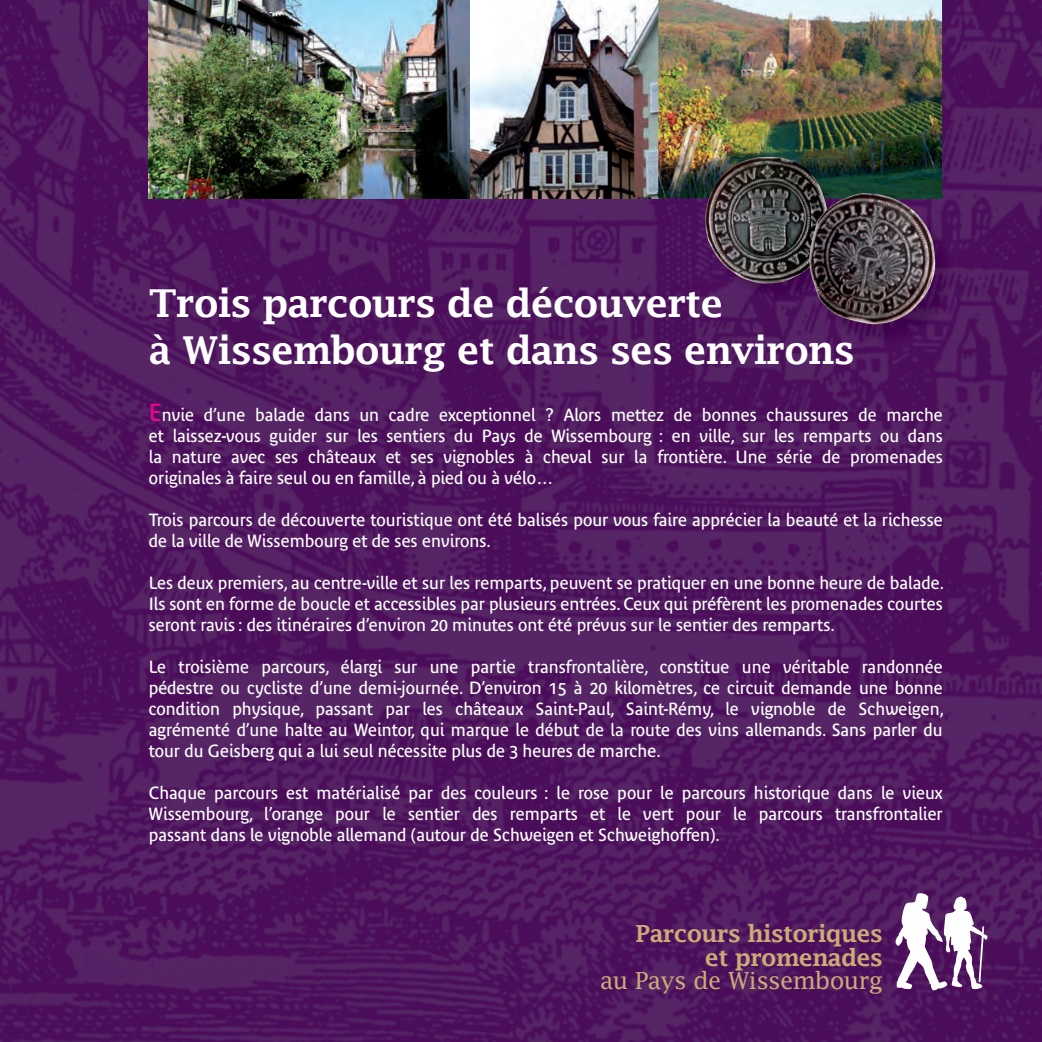
<style>
.page{position:relative;width:1042px;height:1042px;background:#fff}
.page>*{position:absolute;margin:0;border:0;box-sizing:border-box;transform-origin:0 0}
.t1{font:600 38.5px/46.2px "Lucida Fax";letter-spacing:-.03em;color:#fff}
.t2{font:600 23.62px/23.6px "Lucida Fax";letter-spacing:-.03em;color:#ceaa78;text-align:right}
.t3{font:23.62px "Lucida Fax";letter-spacing:-.025em;color:#ceaa78}
.t4{font:17.5px/21px "Bienvenue";color:#fff;text-align:justify}
.s1{font-size:24.5px;color:#ed028c}
</style>
<div class="page">
<img style="left:0;top:0;width:1042px;height:1042px">
<svg style="left:895px;top:892px;width:93px;height:98px"></svg>
<img style="left:470px;top:0;width:188px;height:198px">
<img style="left:149px;top:0;width:321px;height:198px">
<img style="left:658px;top:0;width:284px;height:198px">
<svg style="left:707px;top:198px;width:2px;height:6px"></svg>
<img style="left:707px;top:159px;width:43px;height:39px">
<img style="left:707px;top:238px;width:102px;height:67px">
<img style="left:707px;top:288px;width:14px;height:17px">
<img style="left:786px;top:159px;width:62px;height:36px">
<img style="left:710px;top:157px;width:51px;height:37px">
<img style="left:811px;top:195px;width:145px;height:151px">
<img style="left:811px;top:334px;width:42px;height:12px">
<img style="left:935px;top:195px;width:7px;height:3px">
<img style="left:809px;top:193px;width:126px;height:132px">
<h1 class="t1" style="left:149px;top:280px;width:707px">Trois parcours de découverte<br>à Wissembourg et dans ses environs</h1>
<p class="t4" style="left:149px;top:404px;width:795px"><span class="s1">E</span>nvie d’une balade dans un cadre exceptionnel ? Alors mettez de bonnes chaussures de marche et laissez-vous guider sur les sentiers du Pays de Wissembourg : en ville, sur les remparts ou dans la nature avec ses châteaux et ses vignobles à cheval sur la frontière. Une série de promenades originales à faire seul ou en famille, à pied ou à vélo…</p>
<p class="t4" style="left:149px;top:509px;width:795px">Trois parcours de découverte touristique ont été balisés pour vous faire apprécier la beauté et la richesse de la ville de Wissembourg et de ses environs.</p>
<p class="t4" style="left:149px;top:572px;width:797px">Les deux premiers, au centre-ville et sur les remparts, peuvent se pratiquer en une bonne heure de balade.<br>Ils sont en forme de boucle et accessibles par plusieurs entrées. Ceux qui préfèrent les promenades courtes seront ravis : des itinéraires d’environ 20 minutes ont été prévus sur le sentier des remparts.</p>
<p class="t4" style="left:149px;top:656px;width:797px">Le troisième parcours, élargi sur une partie transfrontalière, constitue une véritable randonnée pédestre ou cycliste d’une demi-journée. D’environ 15 à 20 kilomètres, ce circuit demande une bonne condition physique, passant par les châteaux Saint-Paul, Saint-Rémy, le vignoble de Schweigen, agrémenté d’une halte au Weintor, qui marque le début de la route des vins allemands. Sans parler du tour du Geisberg qui a lui seul nécessite plus de 3 heures de marche.</p>
<p class="t4" style="left:149px;top:782px;width:795px">Chaque parcours est matérialisé par des couleurs : le rose pour le parcours historique dans le vieux Wissembourg, l’orange pour le sentier des remparts et le vert pour le parcours transfrontalier passant dans le vignoble allemand (autour de Schweigen et Schweighoffen).</p>
<h2 class="t2" style="left:635px;top:921px;width:249px">Parcours historiques et promenades</h2>
<h2 class="t3" style="left:600px;top:966px;width:284px">au Pays de Wissembourg</h2>
</div>
